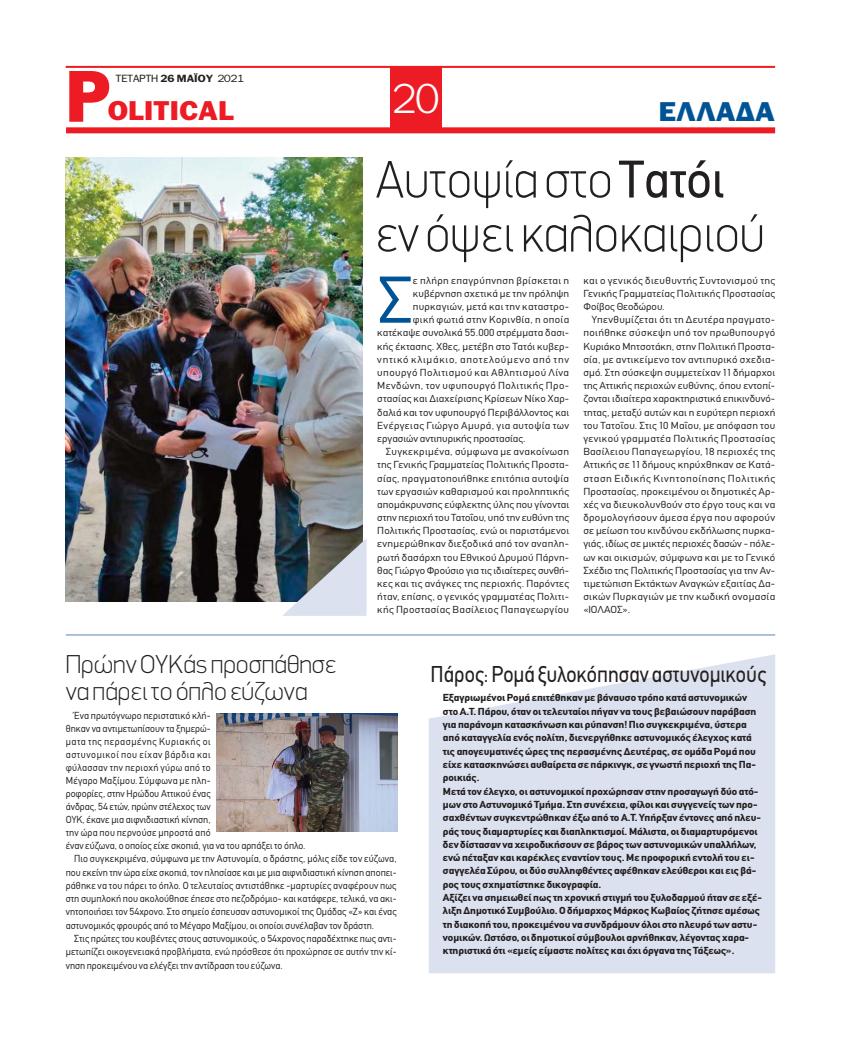
<style>
.page{position:relative;width:841px;height:1039px;background:#fff}
.page>*{position:absolute;margin:0;border:0;box-sizing:border-box;transform-origin:0 0}
.t1{font:900 70px "PF Franklin Gothic";color:#ed1c24;scale:.92 1}
.t2{font:64.8px "CF Din";color:#005496;scale:1.08 1}
.t3{font:100 53px/54px "PF Din Display";color:#231f20}
.t4{font:300 40px "PF Franklin Gothic";color:#fff}
.t5{font:100 26px/27px "PF Din Display";color:#231f20}
.t6{font:900 26px "PF Franklin Gothic";color:#ed1c24;scale:1.06 1}
.t7{font:900 26px "PF Franklin Gothic";color:#005496;scale:1.06 1}
.t8{font:23px "PF Din Text";color:#231f20;scale:.9 1}
.t9{font:10px/13.2px "CF Din";letter-spacing:.01em;color:#231f20;text-align:justify;scale:1.08 1}
.t10{font:700 10px/13.3px "CF Din";color:#231f20;scale:1.08 1}
.t11{font:10px "CF Din";letter-spacing:.01em;color:#231f20}
.t12{font:10px "CF Din";letter-spacing:.03em;color:#231f20;scale:1.08 1}
.t13{font:10px "CF Din";letter-spacing:.035em;color:#231f20;scale:1.08 1}
.t14{font:10px "CF Din";letter-spacing:.04em;color:#231f20;scale:1.08 1}
.t15{font:10px "CF Din";letter-spacing:.055em;color:#231f20}
.t16{font:10px "CF Din";letter-spacing:.07em;color:#231f20;scale:1.08 1}
.t17{font:10px "CF Din";letter-spacing:.03em;color:#231f20}
.t18{font:10px "PF Franklin Gothic";letter-spacing:.01em;color:#231f20;scale:1.1 1}
.s1{font-weight:700}
.s2{font-family:"PF Din Text";font-weight:400}
</style>
<div class="page">
<img style="left:66px;top:158px;width:296px;height:443px">
<hr style="left:66px;top:634px;width:708px;height:1px;background:#5f83b7">
<svg style="left:428px;top:654px;width:346px;height:319px;background:#dee4ef"></svg>
<hr style="left:66px;top:66px;width:708px;height:2px;background:#ed1c24">
<div style="left:66px;top:127px;width:708px;height:6px;background:#ed1c24"></div>
<div style="left:390px;top:68px;width:51px;height:63px;background:#ed1c24"></div>
<img style="left:216px;top:713px;width:181px;height:118px">
<svg style="left:282px;top:538px;width:84px;height:78px;background:#8c979f"></svg>
<h1 class="t1" style="left:66px;top:71px;width:50px">P</h1>
<p class="t18" style="left:116px;top:73px;width:118px">ΤΕΤΑΡΤΗ <span class="s1">26 ΜΑΪΟΥ</span> 2021</p>
<h3 class="t6" style="left:108px;top:101px;width:120px">OLITICAL</h3>
<h3 class="t4" style="left:392px;top:76px;width:48px">20</h3>
<h3 class="t7" style="left:658px;top:102px;width:111px">EΛΛΑΔΑ</h3>
<h3 class="t3" style="left:375px;top:159px;width:390px">Αυτοψία στο <span class="s2">Τατόι </span>εν όψει καλοκαιριού</h3>
<h2 class="t2" style="left:377px;top:275px;width:34px">Σ</h2>
<p class="t14" style="left:412px;top:276px;width:146px">ε πλήρη επαγρύπνηση βρίσκεται η</p>
<p class="t9" style="left:412px;top:288px;width:146px">κυβέρνηση σχετικά με την πρόληψη</p>
<p class="t9" style="left:412px;top:301px;width:146px">πυρκαγιών, μετά και την καταστρο-</p>
<p class="t13" style="left:412px;top:316px;width:146px">φική φωτιά στην Κορινθία, η οποία</p>
<p class="t9" style="left:377px;top:327px;width:179px">κατέκαψε συνολικά 55.000 στρέμματα δασι-</p>
<p class="t9" style="left:377px;top:340px;width:179px">κής έκτασης. Χθες, μετέβη στο Τατόι κυβερ-</p>
<p class="t16" style="left:377px;top:355px;width:179px">νητικό κλιμάκιο, αποτελούμενο από την</p>
<p class="t14" style="left:377px;top:369px;width:179px">υπουργό Πολιτισμού και Αθλητισμού Λίνα</p>
<p class="t14" style="left:377px;top:382px;width:179px">Μενδώνη, τον υφυπουργό Πολιτικής Προ-</p>
<p class="t9" style="left:377px;top:393px;width:179px">στασίας και Διαχείρισης Κρίσεων Νίκο Χαρ-</p>
<p class="t9" style="left:377px;top:406px;width:179px">δαλιά και τον υφυπουργό Περιβάλλοντος και</p>
<p class="t13" style="left:377px;top:421px;width:179px">Ενέργειας Γιώργο Αμυρά, για αυτοψία των</p>
<p class="t9" style="left:377px;top:433px;width:139px">εργασιών αντιπυρικής προστασίας.</p>
<p class="t12" style="left:385px;top:448px;width:171px">Συγκεκριμένα, σύμφωνα με ανακοίνωση</p>
<p class="t9" style="left:377px;top:459px;width:179px">της Γενικής Γραμματείας Πολιτικής Προστα-</p>
<p class="t12" style="left:377px;top:474px;width:179px">σίας, πραγματοποιήθηκε επιτόπια αυτοψία</p>
<p class="t9" style="left:377px;top:485px;width:179px">των εργασιών καθαρισμού και προληπτικής</p>
<p class="t9" style="left:377px;top:499px;width:179px">απομάκρυνσης εύφλεκτης ύλης που γίνονται</p>
<p class="t9" style="left:377px;top:512px;width:179px">στην περιοχή του Τατοΐου, υπό την ευθύνη της</p>
<p class="t9" style="left:377px;top:525px;width:179px">Πολιτικής Προστασίας, ενώ οι παριστάμενοι</p>
<p class="t12" style="left:377px;top:540px;width:179px">ενημερώθηκαν διεξοδικά από τον αναπλη-</p>
<p class="t9" style="left:377px;top:551px;width:179px">ρωτή δασάρχη του Εθνικού Δρυμού Πάρνη-</p>
<p class="t9" style="left:377px;top:565px;width:179px">θας Γιώργο Φρούσιο για τις ιδιαίτερες συνθή-</p>
<p class="t9" style="left:377px;top:578px;width:179px">κες και τις ανάγκες της περιοχής. Παρόντες</p>
<p class="t9" style="left:377px;top:591px;width:179px">ήταν, επίσης, ο γενικός γραμματέας Πολιτι-</p>
<p class="t13" style="left:377px;top:606px;width:179px">κής Προστασίας Βασίλειος Παπαγεωργίου</p>
<p class="t9" style="left:583px;top:275px;width:179px">και ο γενικός διευθυντής Συντονισμού της Γενικής Γραμματείας Πολιτικής Προστασίας Φοίβος Θεοδώρου.</p>
<p class="t9" style="left:583px;top:314px;width:179px;text-indent:9px">Υπενθυμίζεται ότι τη Δευτέρα πραγματο&shy;ποιήθηκε σύσκεψη υπό τον πρωθυπουργό Κυριάκο Μητσοτάκη, στην Πολιτική Προστα&shy;σία, με αντικείμενο τον αντιπυρικό σχεδια&shy;σμό. Στη σύσκεψη συμμετείχαν 11 δήμαρχοι της Αττικής περιοχών ευθύνης, όπου εντοπί&shy;ζονται ιδιαίτερα χαρακτηριστικά επικινδυνό&shy;τητας, μεταξύ αυτών και η ευρύτερη περιοχή του Τατοΐου. Στις 10 Μαΐου, με απόφαση του γενικού γραμματέα Πολιτικής Προστασίας Βασίλειου Παπαγεωργίου, 18 περιοχές της Αττικής σε 11 δήμους κηρύχθηκαν σε Κατά&shy;σταση Ειδικής Κινητοποίησης Πολιτικής Προστασίας, προκειμένου οι δημοτικές Αρ&shy;χές να διευκολυνθούν στο έργο τους και να δρομολογήσουν άμεσα έργα που αφορούν σε μείωση του κινδύνου εκδήλωσης πυρκα&shy;γιάς, ιδίως σε μικτές περιοχές δασών - πόλε&shy;ων και οικισμών, σύμφωνα και με το Γενικό Σχέδιο της Πολιτικής Προστασίας για την Αν&shy;τιμετώπιση Εκτάκτων Αναγκών εξαιτίας Δα&shy;σικών Πυρκαγιών με την κωδική ονομασία «ΙΟΛΑΟΣ».</p>
<h3 class="t5" style="left:66px;top:653px;width:272px">Πρώην ΟΥΚάς προσπάθησε να πάρει το όπλο εύζωνα</h3>
<p class="t11" style="left:74px;top:711px;width:138px">Ένα πρωτόγνωρο περιστατικό κλή-</p>
<p class="t11" style="left:66px;top:724px;width:146px">θηκαν να αντιμετωπίσουν τα ξημερώ-</p>
<p class="t15" style="left:66px;top:737px;width:146px">ματα της περασμένης Κυριακής οι</p>
<p class="t15" style="left:66px;top:750px;width:146px">αστυνομικοί που είχαν βάρδια και</p>
<p class="t17" style="left:66px;top:763px;width:146px">φύλασσαν την περιοχή γύρω από το</p>
<p class="t11" style="left:66px;top:776px;width:146px">Μέγαρο Μαξίμου. Σύμφωνα με πλη-</p>
<p class="t11" style="left:66px;top:789px;width:146px">ροφορίες, στην Ηρώδου Αττικού ένας</p>
<p class="t11" style="left:66px;top:802px;width:146px">άνδρας, 54 ετών, πρώην στέλεχος των</p>
<p class="t11" style="left:66px;top:815px;width:146px">ΟΥΚ, έκανε μια αιφνιδιαστική κίνηση,</p>
<p class="t11" style="left:66px;top:828px;width:146px">την ώρα που περνούσε μπροστά από</p>
<p class="t11" style="left:66px;top:841px;width:241px">έναν εύζωνα, ο οποίος είχε σκοπιά, για να του αρπάξει το όπλο.</p>
<p class="t11" style="left:74px;top:855px;width:324px">Πιο συγκεκριμένα, σύμφωνα με την Αστυνομία, ο δράστης, μόλις είδε τον εύζωνα,</p>
<p class="t11" style="left:66px;top:868px;width:332px">που εκείνη την ώρα είχε σκοπιά, τον πλησίασε και με μια αιφνιδιαστική κίνηση αποπει-</p>
<p class="t11" style="left:66px;top:881px;width:332px">ράθηκε να του πάρει το όπλο. Ο τελευταίος αντιστάθηκε -μαρτυρίες αναφέρουν πως</p>
<p class="t11" style="left:66px;top:894px;width:332px">στη συμπλοκή που ακολούθησε έπεσε στο πεζοδρόμιο- και κατάφερε, τελικά, να ακι-</p>
<p class="t11" style="left:66px;top:908px;width:332px">νητοποιήσει τον 54χρονο. Στο σημείο έσπευσαν αστυνομικοί της Ομάδας «Ζ» και ένας</p>
<p class="t11" style="left:66px;top:921px;width:309px">αστυνομικός φρουρός από το Μέγαρο Μαξίμου, οι οποίοι συνέλαβαν τον δράστη.</p>
<p class="t11" style="left:74px;top:934px;width:324px">Στις πρώτες του κουβέντες στους αστυνομικούς, ο 54χρονος παραδέχτηκε πως αντι-</p>
<p class="t11" style="left:66px;top:948px;width:332px">μετωπίζει οικογενειακά προβλήματα, ενώ πρόσθεσε ότι προχώρησε σε αυτήν την κί-</p>
<p class="t11" style="left:66px;top:961px;width:218px">νηση προκειμένου να ελέγξει την αντίδραση του εύζωνα.</p>
<h3 class="t8" style="left:430px;top:666px;width:374px">Πάρος: Ρομά ξυλοκόπησαν αστυνομικούς</h3>
<p class="t10" style="left:442px;top:692px;width:297px">Εξαγριωμένοι Ρομά επιτέθηκαν με βάναυσο τρόπο κατά αστυνομικών στο Α.Τ. Πάρου, όταν οι τελευταίοι πήγαν να τους βεβαιώσουν παράβαση για παράνομη κατασκήνωση και ρύπανση! Πιο συγκεκριμένα, ύστερα από καταγγελία ενός πολίτη, διενεργήθηκε αστυνομικός έλεγχος κατά τις απογευματινές ώρες της περασμένης Δευτέρας, σε ομάδα Ρομά που είχε κατασκηνώσει αυθαίρετα σε πάρκινγκ, σε γνωστή περιοχή της Πα&shy;ροικιάς.<br>Μετά τον έλεγχο, οι αστυνομικοί προχώρησαν στην προσαγωγή δύο ατό&shy;μων στο Αστυνομικό Τμήμα. Στη συνέχεια, φίλοι και συγγενείς των προ&shy;σαχθέντων συγκεντρώθηκαν έξω από το Α.Τ. Υπήρξαν έντονες από πλευ&shy;ράς τους διαμαρτυρίες και διαπληκτισμοί. Μάλιστα, οι διαμαρτυρόμενοι δεν δίστασαν να χειροδικήσουν σε βάρος των αστυνομικών υπαλλήλων, ενώ πέταξαν και καρέκλες εναντίον τους. Με προφορική εντολή του ει&shy;σαγγελέα Σύρου, οι δύο συλληφθέντες αφέθηκαν ελεύθεροι και εις βά&shy;ρος τους σχηματίστηκε δικογραφία.<br>Αξίζει να σημειωθεί πως τη χρονική στιγμή του ξυλοδαρμού ήταν σε εξέ&shy;λιξη Δημοτικό Συμβούλιο. Ο δήμαρχος Μάρκος Κωβαίος ζήτησε αμέσως τη διακοπή του, προκειμένου να συνδράμουν όλοι στο πλευρό των αστυ&shy;νομικών. Ωστόσο, οι δημοτικοί σύμβουλοι αρνήθηκαν, λέγοντας χαρα&shy;κτηριστικά ότι «εμείς είμαστε πολίτες και όχι όργανα της Τάξεως».</p>
</div>
